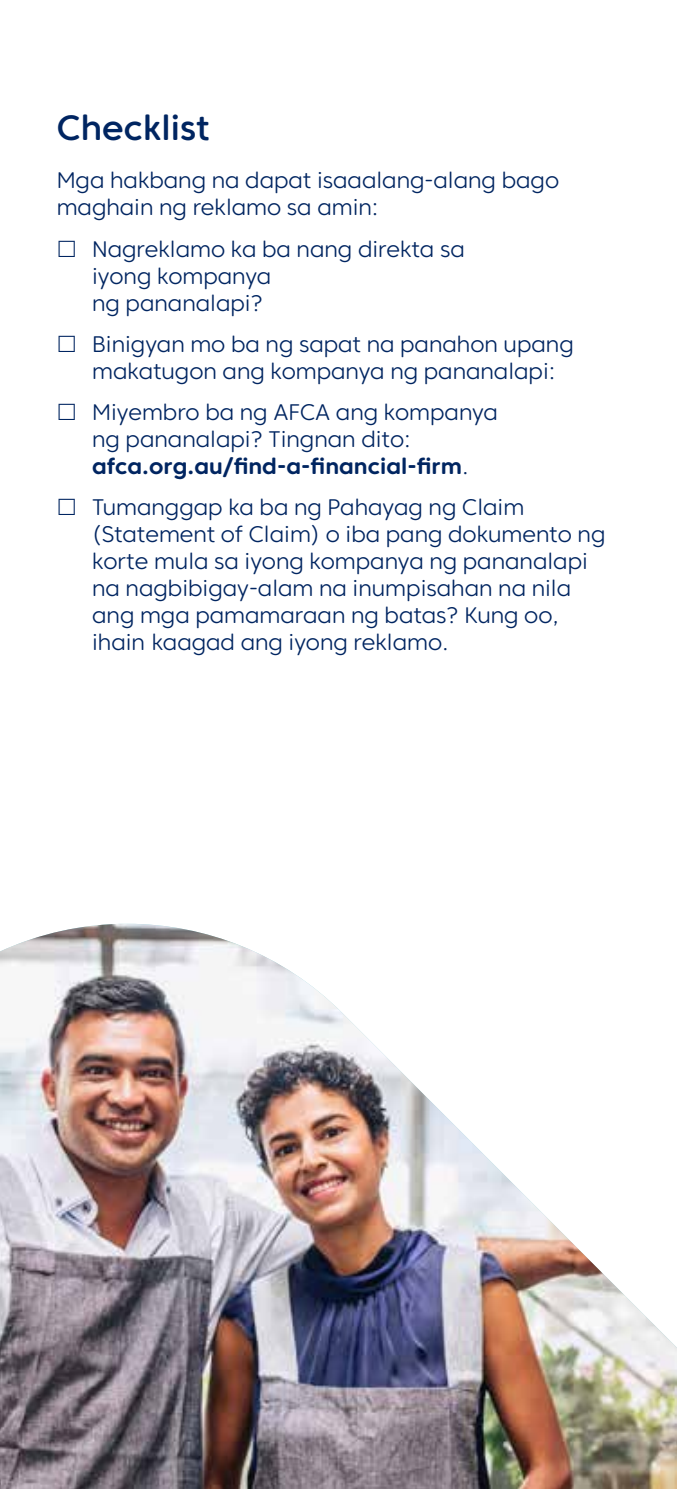
<style>
.page{position:relative;width:677px;height:1489px;background:#fff}
.page>*{position:absolute;margin:0;border:0;box-sizing:border-box;transform-origin:0 0}
.t1{font:500 35px "Core Sans CR 55";color:#002561}
.t2{font:300 22.5px/27px "Core Sans CR 35";color:#002561}
.t3{font:700 22.5px "Core Sans CR 65";color:#002561}
.s1{font-family:"Core Sans CR 35";font-weight:300}
</style>
<div class="page">
<img style="left:0;top:923px;width:677px;height:565px">
<h1 class="t1" style="left:57px;top:106px;width:154px">Checklist</h1>
<p class="t2" style="left:57px;top:167px;width:504px">Mga hakbang na dapat isaaalang-alang bago maghain ng reklamo sa amin:</p>
<p class="t2" style="left:92px;top:235px;width:374px">Nagreklamo ka ba nang direkta sa iyong kompanya<br>ng pananalapi?</p>
<p class="t2" style="left:92px;top:330px;width:483px">Binigyan mo ba ng sapat na panahon upang makatugon ang kompanya ng pananalapi:</p>
<p class="t2" style="left:92px;top:398px;width:407px">Miyembro ba ng AFCA ang kompanya ng pananalapi? Tingnan dito:</p>
<p class="t3" style="left:92px;top:452px;width:378px">afca.org.au/find-a-financial-firm<span class="s1">.</span></p>
<p class="t2" style="left:92px;top:494px;width:515px">Tumanggap ka ba ng Pahayag ng Claim (Statement of Claim) o iba pang dokumento ng korte mula sa iyong kompanya ng pananalapi na nagbibigay-alam na inumpisahan na nila ang mga pamamaraan ng batas? Kung oo, ihain kaagad ang iyong reklamo.</p>
</div>
